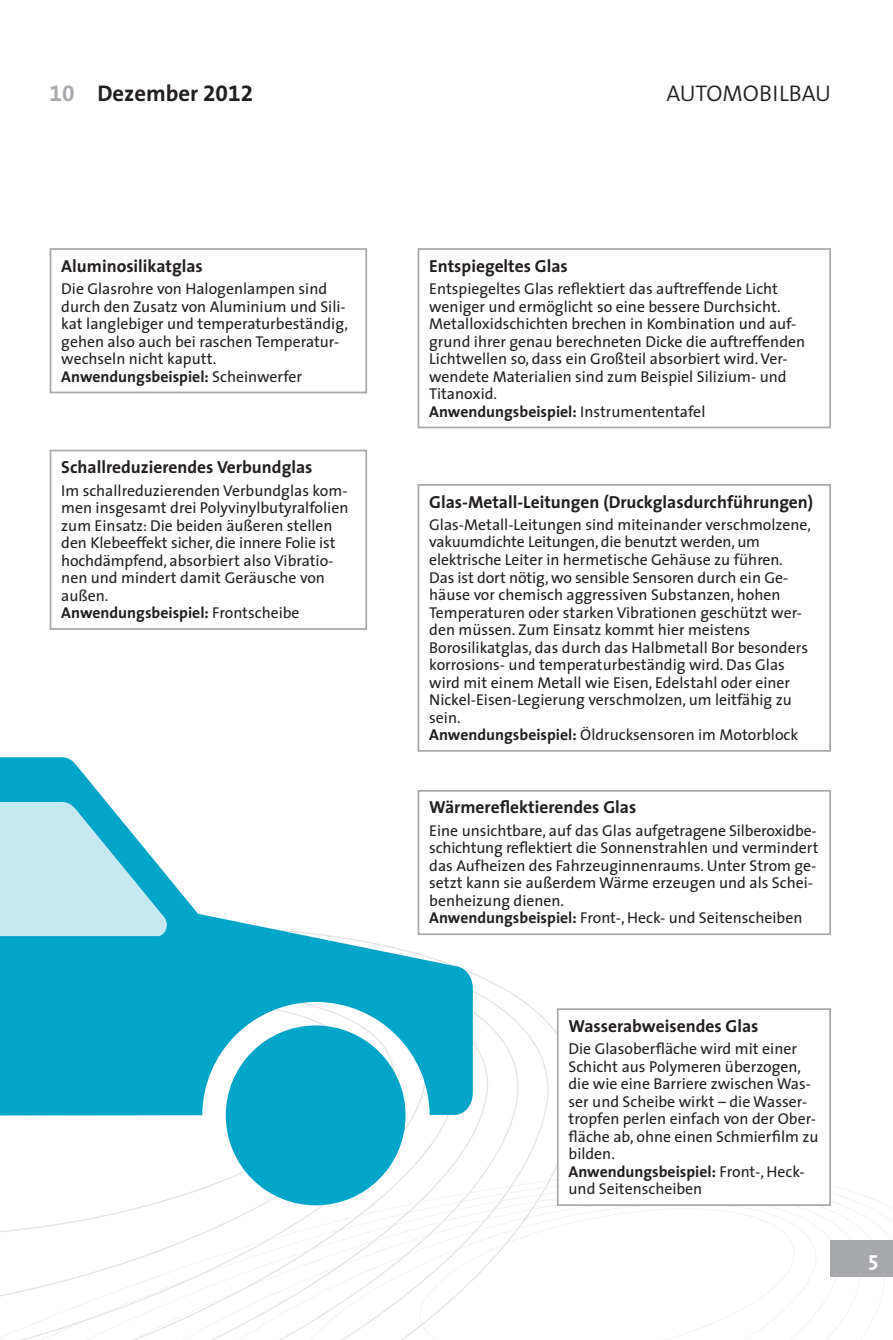
<style>
.page{position:relative;width:893px;height:1340px;background:#fff}
.page>*{position:absolute;margin:0;border:0;box-sizing:border-box;transform-origin:0 0}
.t1{font:700 22.75px "The Sans";color:#231f20}
.t2{font:300 22.75px "The Sans";color:#231f20}
.t3{font:700 21px "The Sans";color:#fff}
.t4{font:700 17.5px "The Sans";color:#231f20}
.t5{font:15.75px/17.5px "The Sans";color:#231f20}
.s1{font-family:"The Sans Bold Expert";font-weight:400;color:#a8a9ad}
.s2{font-family:"The Sans Bold Expert";font-weight:400}
.s3{font-weight:700}
</style>
<div class="page">
<svg style="left:578px;top:1185px;width:315px;height:154px"></svg>
<svg style="left:186px;top:973px;width:392px;height:366px"></svg>
<div style="left:831px;top:1240px;width:62px;height:36px;background:#a8a9ad"></div>
<div style="left:418px;top:484px;width:413px;height:267px;border:2px solid #a8a9ad"></div>
<div style="left:50px;top:449px;width:317px;height:181px;border:2px solid #a8a9ad"></div>
<div style="left:418px;top:790px;width:413px;height:145px;border:2px solid #a8a9ad"></div>
<div style="left:50px;top:248px;width:317px;height:145px;border:2px solid #a8a9ad"></div>
<div style="left:418px;top:248px;width:413px;height:180px;border:2px solid #a8a9ad"></div>
<div style="left:558px;top:1009px;width:272px;height:196px;background:#fff"></div>
<div style="left:557px;top:1008px;width:274px;height:197px;border:2px solid #a8a9ad"></div>
<svg style="left:0;top:1115px;width:186px;height:224px"></svg>
<svg style="left:0;top:757px;width:473px;height:358px"></svg>
<div style="left:226px;top:1025px;width:180px;height:180px;background:#00a5c8;border-radius:50%"></div>
<h1 class="t1" style="left:50px;top:82px;width:205px"><span class="s1">10</span> Dezember <span class="s2">2012</span></h1>
<h1 class="t2" style="left:666px;top:85px;width:166px">AUTOMOBILBAU</h1>
<p class="t4" style="left:61px;top:257px;width:143px">Aluminosilikatglas</p>
<p class="t5" style="left:61px;top:282px;width:288px">Die Glasrohre von Halogen lampen sind durch den Zusatz von Aluminium und Sili&shy;kat lang lebiger und temperatur beständig, gehen also auch bei raschen Temperatur&shy;wechseln nicht kaputt.<br><span class="s3">Anwendungsbeispiel:</span> Scheinwerfer</p>
<p class="t4" style="left:61px;top:458px;width:253px">Schallreduzierendes Verbundglas</p>
<p class="t5" style="left:61px;top:483px;width:289px">Im schallreduzierenden Verbundglas kom&shy;men insgesamt drei Polyvinylbutyralfolien zum Einsatz: Die beiden äußeren stellen den Klebe effekt sicher, die innere Folie ist hochdämpfend, absorbiert also Vibratio&shy;nen und mindert damit Geräusche von außen.<br><span class="s3">Anwendungsbeispiel:</span> Frontscheibe</p>
<p class="t4" style="left:429px;top:257px;width:140px">Entspiegeltes Glas</p>
<p class="t5" style="left:429px;top:282px;width:377px">Entspiegeltes Glas reflektiert das auf treffende Licht weniger und ermöglicht so eine bessere Durchsicht.<br>Metalloxidschichten brechen in Kombination und auf&shy;grund ihrer genau berechneten Dicke die auftreffenden Lichtwellen so, dass ein Großteil absorbiert wird. Ver&shy;wendete Materialien sind zum Beispiel Silizium- und Titanoxid.<br><span class="s3">Anwendungsbeispiel:</span> Instrumententafel</p>
<p class="t4" style="left:429px;top:493px;width:386px">Glas-Metall-Leitungen (Druckglasdurchführungen)</p>
<p class="t5" style="left:429px;top:517px;width:383px">Glas-Metall-Leitungen sind miteinander verschmolzene, vakuumdichte Leitungen, die benutzt werden, um elektrische Leiter in hermetische Gehäuse zu führen.<br>Das ist dort nötig, wo sensible Sensoren durch ein Ge&shy;häuse vor chemisch aggressiven Substanzen, hohen Temperaturen oder starken Vibrationen geschützt wer&shy;den müssen. Zum Einsatz kommt hier meistens Borosilikat glas, das durch das Halbmetall Bor besonders korrosions- und temperatur beständig wird. Das Glas wird mit einem Metall wie Eisen, Edelstahl oder einer Nickel-Eisen- Legierung verschmolzen, um leitfähig zu sein.<br><span class="s3">Anwendungsbeispiel:</span> Öldrucksensoren im Motorblock</p>
<p class="t4" style="left:429px;top:798px;width:209px">Wärmereflektierendes Glas</p>
<p class="t5" style="left:429px;top:823px;width:391px">Eine unsichtbare, auf das Glas aufgetragene Silberoxidbe&shy;schichtung reflektiert die Sonnenstrahlen und vermindert das Auf heizen des Fahrzeuginnenraums. Unter Strom ge&shy;setzt kann sie außerdem Wärme erzeugen und als Schei&shy;benheizung dienen.<br><span class="s3">Anwendungsbeispiel:</span> Front-, Heck- und Seitenscheiben</p>
<p class="t4" style="left:569px;top:1017px;width:191px">Wasserabweisendes Glas</p>
<p class="t5" style="left:569px;top:1041px;width:252px">Die Glasoberfläche wird mit einer<br>Schicht aus Polymeren überzogen, die wie eine Barriere zwischen Was&shy;ser und Scheibe wirkt – die Wasser&shy;tropfen perlen einfach von der Ober&shy;fläche ab, ohne einen Schmierfilm zu bilden.<br><span class="s3">Anwendungsbeispiel:</span> Front-, Heck&shy;und Seitenscheiben</p>
<h2 class="t3" style="left:868px;top:1248px;width:11px">5</h2>
</div>
